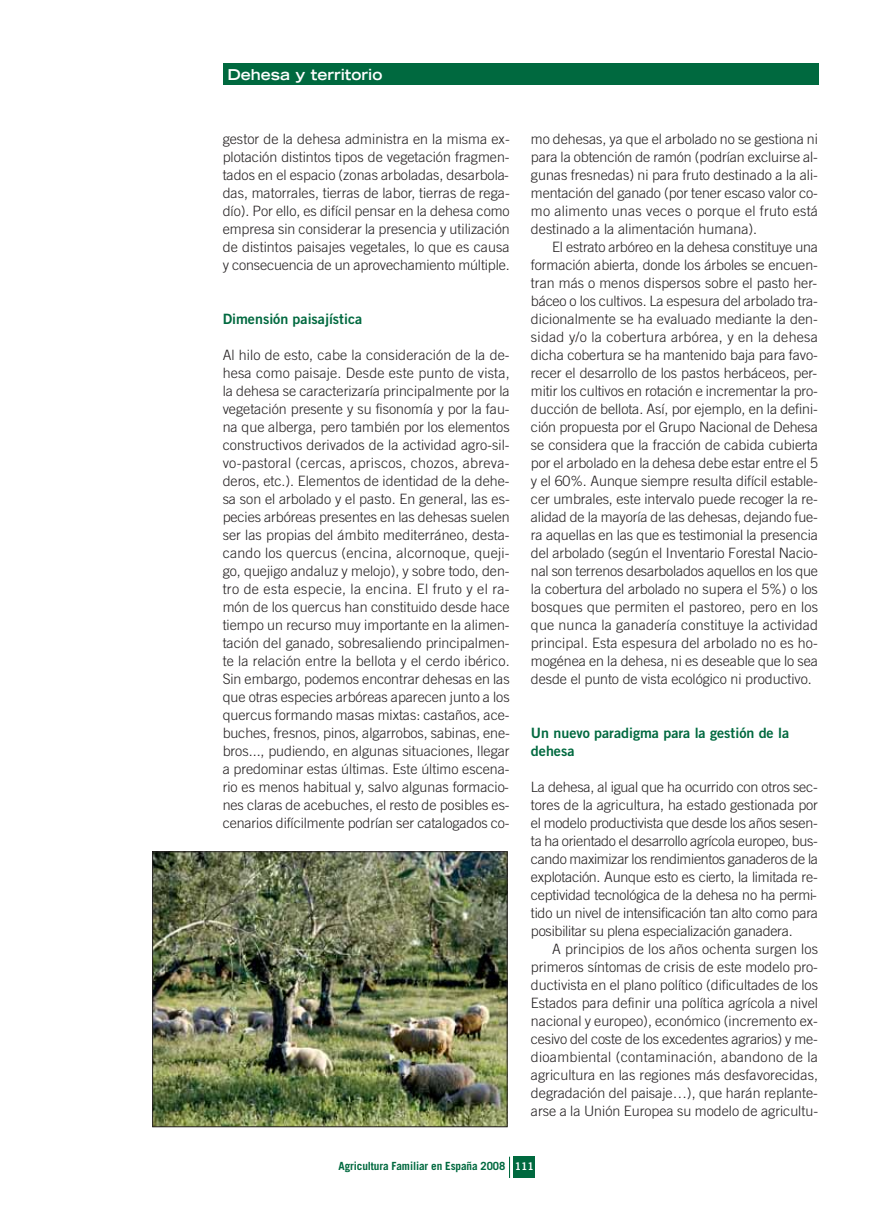
<style>
.page{position:relative;width:893px;height:1212px;background:#fff}
.page>*{position:absolute;margin:0;border:0;box-sizing:border-box;transform-origin:0 0}
.t1{font:700 expanded 15px "Trade Gothic LH";color:#fff}
.t2{font:300 14.25px/18px "Trade Gothic";letter-spacing:-.005em;color:#231f20;text-align:justify}
.t3{font:300 14.25px "Trade Gothic";letter-spacing:.02em;color:#231f20}
.t4{font:300 14.25px "Trade Gothic";letter-spacing:.015em;color:#231f20}
.t5{font:14.25px/18px "Trade Gothic Bold Two";color:#00693f}
.t6{font:700 11.25px "Trade Gothic";letter-spacing:-.01em;color:#00693f}
.s1{font-family:"Trade Gothic Bold Two";font-weight:400;font-size:10.5px;color:#fff}
</style>
<div class="page">
<div style="left:223px;top:64px;width:596px;height:21px;background:#00693f"></div>
<div style="left:514px;top:1157px;width:21px;height:21px;background:#00693f"></div>
<svg style="left:509px;top:1157px;width:1px;height:21px"></svg>
<img style="left:154px;top:853px;width:351px;height:272px">
<div style="left:152px;top:851px;width:355px;height:276px;border:1px solid #231f20"></div>
<p class="t1" style="left:227px;top:69px;width:156px">Dehesa y territorio</p>
<p class="t2" style="left:223px;top:131px;width:289px">gestor de la dehesa administra en la misma ex&shy;plotación distintos tipos de vegetación fragmen&shy;tados en el espacio (zonas arboladas, desarbola&shy;das, matorrales, tierras de labor, tierras de rega&shy;dío). Por ello, es difícil pensar en la dehesa como empresa sin considerar la presencia y utilización de distintos paisajes vegetales, lo que es causa y consecuencia de un aprovechamiento múltiple.</p>
<p class="t5" style="left:223px;top:311px;width:141px">Dimensión paisajística</p>
<p class="t2" style="left:223px;top:347px;width:289px">Al hilo de esto, cabe la consideración de la de&shy;hesa como paisaje. Desde este punto de vista, la dehesa se caracterizaría principalmente por la vegetación presente y su fisonomía y por la fau&shy;na que alberga, pero también por los elementos constructivos derivados de la actividad agro-sil&shy;vo-pastoral (cercas, apriscos, chozos, abreva&shy;deros, etc.). Elementos de identidad de la dehe&shy;sa son el arbolado y el pasto. En general, las es&shy;pecies arbóreas presentes en las dehesas suelen ser las propias del ámbito mediterráneo, desta&shy;cando los quercus (encina, alcornoque, queji&shy;go, quejigo andaluz y melojo), y sobre todo, den&shy;tro de esta especie, la encina. El fruto y el ra&shy;món de los quercus han constituido desde hace tiempo un recurso muy importante en la alimen&shy;tación del ganado, sobresaliendo principalmen&shy;te la relación entre la bellota y el cerdo ibérico.<br>Sin embargo, podemos encontrar dehesas en las que otras especies arbóreas aparecen junto a los quercus formando masas mixtas: castaños, ace&shy;buches, fresnos, pinos, algarrobos, sabinas, ene&shy;bros..., pudiendo, en algunas situaciones, llegar a predominar estas últimas. Este último escena&shy;rio es menos habitual y, salvo algunas formacio&shy;nes claras de acebuches, el resto de posibles es&shy;cenarios difícilmente podrían ser catalogados co-</p>
<p class="t2" style="left:531px;top:131px;width:288px">mo dehesas, ya que el arbolado no se gestiona ni</p>
<p class="t2" style="left:531px;top:149px;width:289px">para la obtención de ramón (podrían excluirse al-</p>
<p class="t2" style="left:531px;top:167px;width:289px">gunas fresnedas) ni para fruto destinado a la ali-</p>
<p class="t2" style="left:531px;top:185px;width:289px">mentación del ganado (por tener escaso valor co-</p>
<p class="t4" style="left:531px;top:206px;width:289px">mo alimento unas veces o porque el fruto está</p>
<p class="t2" style="left:531px;top:221px;width:228px">destinado a la alimentación humana).</p>
<p class="t2" style="left:552px;top:239px;width:267px">El estrato arbóreo en la dehesa constituye una</p>
<p class="t2" style="left:531px;top:257px;width:288px">formación abierta, donde los árboles se encuen-</p>
<p class="t2" style="left:531px;top:275px;width:288px">tran más o menos dispersos sobre el pasto her-</p>
<p class="t2" style="left:531px;top:293px;width:288px">báceo o los cultivos. La espesura del arbolado tra-</p>
<p class="t2" style="left:531px;top:311px;width:288px">dicionalmente se ha evaluado mediante la den-</p>
<p class="t3" style="left:531px;top:332px;width:289px">sidad y/o la cobertura arbórea, y en la dehesa</p>
<p class="t2" style="left:531px;top:347px;width:288px">dicha cobertura se ha mantenido baja para favo-</p>
<p class="t2" style="left:531px;top:365px;width:288px">recer el desarrollo de los pastos herbáceos, per-</p>
<p class="t2" style="left:531px;top:383px;width:288px">mitir los cultivos en rotación e incrementar la pro-</p>
<p class="t2" style="left:531px;top:401px;width:288px">ducción de bellota. Así, por ejemplo, en la defini-</p>
<p class="t2" style="left:531px;top:419px;width:288px">ción propuesta por el Grupo Nacional de Dehesa</p>
<p class="t2" style="left:531px;top:437px;width:288px">se considera que la fracción de cabida cubierta</p>
<p class="t2" style="left:531px;top:455px;width:289px">por el arbolado en la dehesa debe estar entre el 5</p>
<p class="t2" style="left:531px;top:473px;width:288px">y el 60%. Aunque siempre resulta difícil estable-</p>
<p class="t2" style="left:531px;top:491px;width:288px">cer umbrales, este intervalo puede recoger la re-</p>
<p class="t2" style="left:531px;top:509px;width:288px">alidad de la mayoría de las dehesas, dejando fue-</p>
<p class="t2" style="left:531px;top:527px;width:288px">ra aquellas en las que es testimonial la presencia</p>
<p class="t2" style="left:531px;top:545px;width:288px">del arbolado (según el Inventario Forestal Nacio-</p>
<p class="t2" style="left:531px;top:563px;width:289px">nal son terrenos desarbolados aquellos en los que</p>
<p class="t2" style="left:531px;top:581px;width:288px">la cobertura del arbolado no supera el 5%) o los</p>
<p class="t4" style="left:531px;top:602px;width:289px">bosques que permiten el pastoreo, pero en los</p>
<p class="t2" style="left:531px;top:617px;width:289px">que nunca la ganadería constituye la actividad</p>
<p class="t2" style="left:531px;top:635px;width:288px">principal. Esta espesura del arbolado no es ho-</p>
<p class="t2" style="left:531px;top:653px;width:289px">mogénea en la dehesa, ni es deseable que lo sea</p>
<p class="t2" style="left:531px;top:671px;width:282px">desde el punto de vista ecológico ni productivo.</p>
<p class="t5" style="left:531px;top:725px;width:260px">Un nuevo paradigma para la gestión de la dehesa</p>
<p class="t2" style="left:531px;top:779px;width:288px">La dehesa, al igual que ha ocurrido con otros sec-</p>
<p class="t2" style="left:531px;top:797px;width:289px">tores de la agricultura, ha estado gestionada por</p>
<p class="t2" style="left:531px;top:815px;width:288px">el modelo productivista que desde los años sesen-</p>
<p class="t2" style="left:531px;top:833px;width:288px">ta ha orientado el desarrollo agrícola europeo, bus-</p>
<p class="t2" style="left:531px;top:851px;width:289px">cando maximizar los rendimientos ganaderos de la</p>
<p class="t2" style="left:531px;top:869px;width:288px">explotación. Aunque esto es cierto, la limitada re-</p>
<p class="t2" style="left:531px;top:887px;width:288px">ceptividad tecnológica de la dehesa no ha permi-</p>
<p class="t2" style="left:531px;top:905px;width:289px">tido un nivel de intensificación tan alto como para</p>
<p class="t2" style="left:531px;top:923px;width:263px">posibilitar su plena especialización ganadera.</p>
<p class="t2" style="left:552px;top:941px;width:267px">A principios de los años ochenta surgen los</p>
<p class="t2" style="left:531px;top:959px;width:289px">primeros síntomas de crisis de este modelo pro-</p>
<p class="t2" style="left:531px;top:977px;width:289px">ductivista en el plano político (dificultades de los</p>
<p class="t2" style="left:531px;top:995px;width:288px">Estados para definir una política agrícola a nivel</p>
<p class="t2" style="left:531px;top:1013px;width:288px">nacional y europeo), económico (incremento ex-</p>
<p class="t2" style="left:531px;top:1031px;width:289px">cesivo del coste de los excedentes agrarios) y me-</p>
<p class="t3" style="left:531px;top:1052px;width:288px">dioambiental (contaminación, abandono de la</p>
<p class="t2" style="left:531px;top:1067px;width:288px">agricultura en las regiones más desfavorecidas,</p>
<p class="t2" style="left:531px;top:1085px;width:289px">degradación del paisaje…), que harán replante-</p>
<p class="t2" style="left:531px;top:1103px;width:289px">arse a la Unión Europea su modelo de agricultu-</p>
<p class="t6" style="left:339px;top:1162px;width:197px">Agricultura Familiar en España 2008 <span class="s1">111</span></p>
</div>
